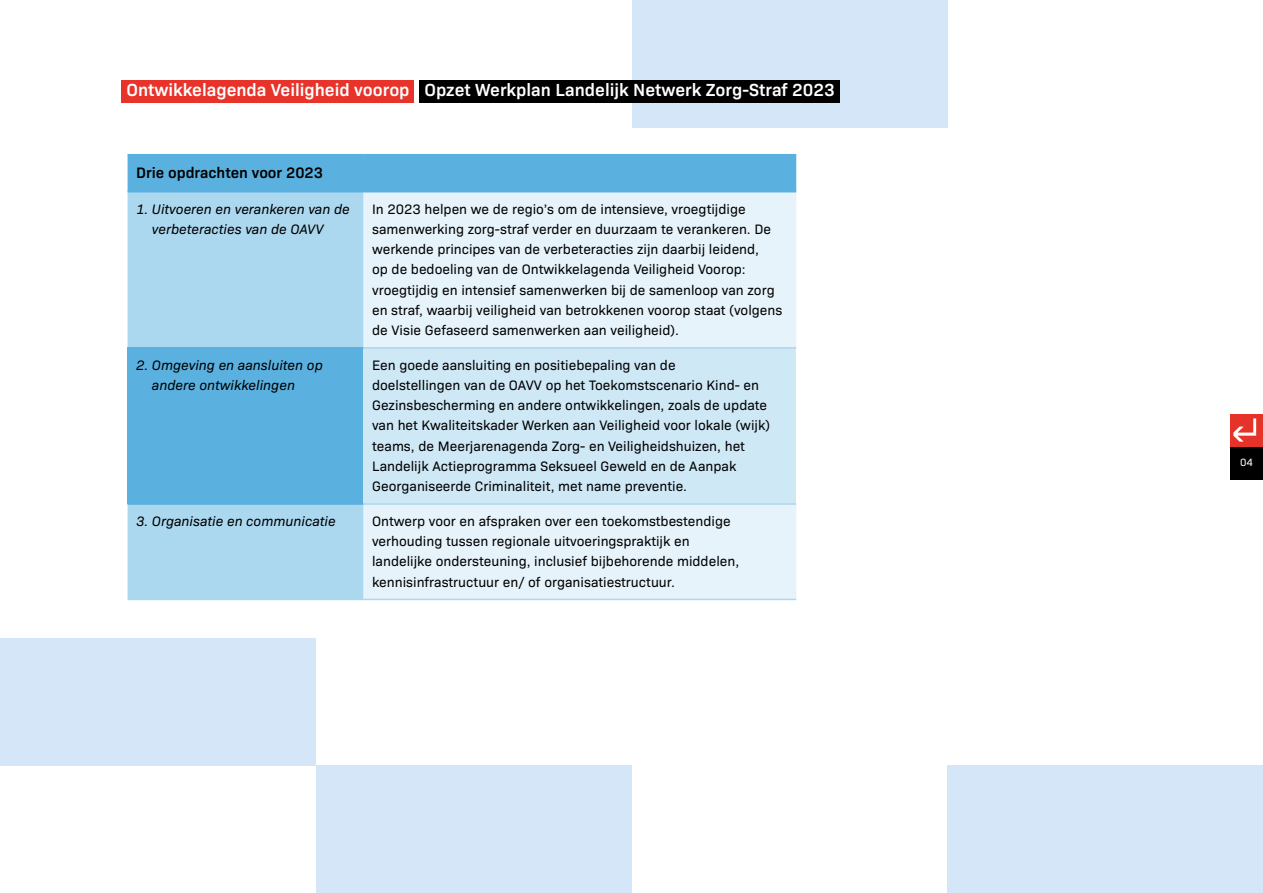
<style>
.page{position:relative;width:1263px;height:893px;background:#fff}
.page>*{position:absolute;margin:0;border:0;box-sizing:border-box;transform-origin:0 0}
.t1{font:600 17.7px "Bio Sans";color:#fff}
.t2{font:600 15.3px "Bio Sans";color:#000}
.t3{font:13.8px/20.2px "Bio Sans";color:#000}
.t4{font:italic 13.8px/20.2px "Bio Sans";color:#000}
.t5{font:10.65px "Bio Sans";color:#fff}
</style>
<div class="page">
<div style="left:316px;top:765px;width:316px;height:128px;background:#d4e6f7"></div>
<div style="left:0;top:638px;width:316px;height:127px;background:#d4e6f7"></div>
<div style="left:947px;top:765px;width:316px;height:128px;background:#d4e6f7"></div>
<div style="left:632px;top:0;width:315px;height:128px;background:#d4e6f7"></div>
<div style="left:121px;top:80px;width:293px;height:22px;background:#e7332a"></div>
<div style="left:419px;top:80px;width:420px;height:22px;background:#000"></div>
<div style="left:128px;top:155px;width:668px;height:36px;background:#5ab1e0"></div>
<div style="left:128px;top:192px;width:236px;height:407px;background:#acd8ef"></div>
<div style="left:364px;top:192px;width:432px;height:407px;background:#e6f3fa"></div>
<div style="left:128px;top:348px;width:236px;height:156px;background:#5ab1e0"></div>
<div style="left:364px;top:348px;width:432px;height:156px;background:#cee8f6"></div>
<hr style="left:128px;top:154px;width:236px;height:1px;background:#5ab1e0">
<hr style="left:364px;top:154px;width:432px;height:1px;background:#5ab1e0">
<hr style="left:128px;top:191px;width:236px;height:1px;background:#5ab1e0">
<hr style="left:364px;top:191px;width:432px;height:1px;background:#5ab1e0">
<hr style="left:364px;top:347px;width:432px;height:2px;background:#acd8ef">
<hr style="left:364px;top:503px;width:432px;height:2px;background:#acd8ef">
<hr style="left:128px;top:599px;width:236px;height:1px;background:#acd8ef">
<hr style="left:364px;top:599px;width:432px;height:1px;background:#acd8ef">
<hr style="left:128px;top:347px;width:236px;height:2px;background:#5ab1e0">
<hr style="left:128px;top:503px;width:236px;height:2px;background:#5ab1e0">
<div style="left:1230px;top:414px;width:33px;height:33px;background:#e63329"></div>
<svg style="left:1233px;top:418px;width:23px;height:24px"></svg>
<div style="left:1230px;top:447px;width:33px;height:33px;background:#000"></div>
<p class="t1" style="left:126px;top:77px;width:710px">Ontwikkelagenda Veiligheid voorop Opzet Werkplan Landelijk Netwerk Zorg-Straf 2023</p>
<p class="t2" style="left:136px;top:161px;width:188px">Drie opdrachten voor 2023</p>
<p class="t4" style="left:152px;top:198px;width:199px;text-indent:-16px">1. Uitvoeren en verankeren van de verbeteracties van de OAVV</p>
<p class="t3" style="left:372px;top:198px;width:412px">In 2023 helpen we de regio’s om de intensieve, vroegtijdige samenwerking zorg-straf verder en duurzaam te verankeren. De werkende principes van de verbeteracties zijn daarbij leidend,<br>op de bedoeling van de Ontwikkelagenda Veiligheid Voorop: vroegtijdig en intensief samenwerken bij de samenloop van zorg en straf, waarbij veiligheid van betrokkenen voorop staat (volgens de Visie Gefaseerd samenwerken aan veiligheid).</p>
<p class="t4" style="left:152px;top:354px;width:172px;text-indent:-16px">2. Omgeving en aansluiten op andere ontwikkelingen</p>
<p class="t3" style="left:372px;top:354px;width:400px">Een goede aansluiting en positiebepaling van de<br>doelstellingen van de OAVV op het Toekomstscenario Kind- en Gezinsbescherming en andere ontwikkelingen, zoals de update van het Kwaliteitskader Werken aan Veiligheid voor lokale (wijk) teams, de Meerjarenagenda Zorg- en Veiligheidshuizen, het Landelijk Actieprogramma Seksueel Geweld en de Aanpak Georganiseerde Criminaliteit, met name preventie.</p>
<p class="t4" style="left:136px;top:510px;width:201px">3. Organisatie en communicatie</p>
<p class="t3" style="left:372px;top:510px;width:369px">Ontwerp voor en afspraken over een toekomstbestendige verhouding tussen regionale uitvoeringspraktijk en landelijke ondersteuning, inclusief bijbehorende middelen, kennisinfrastructuur en/ of organisatiestructuur.</p>
<p class="t5" style="left:1240px;top:455px;width:14px">04</p>
</div>
